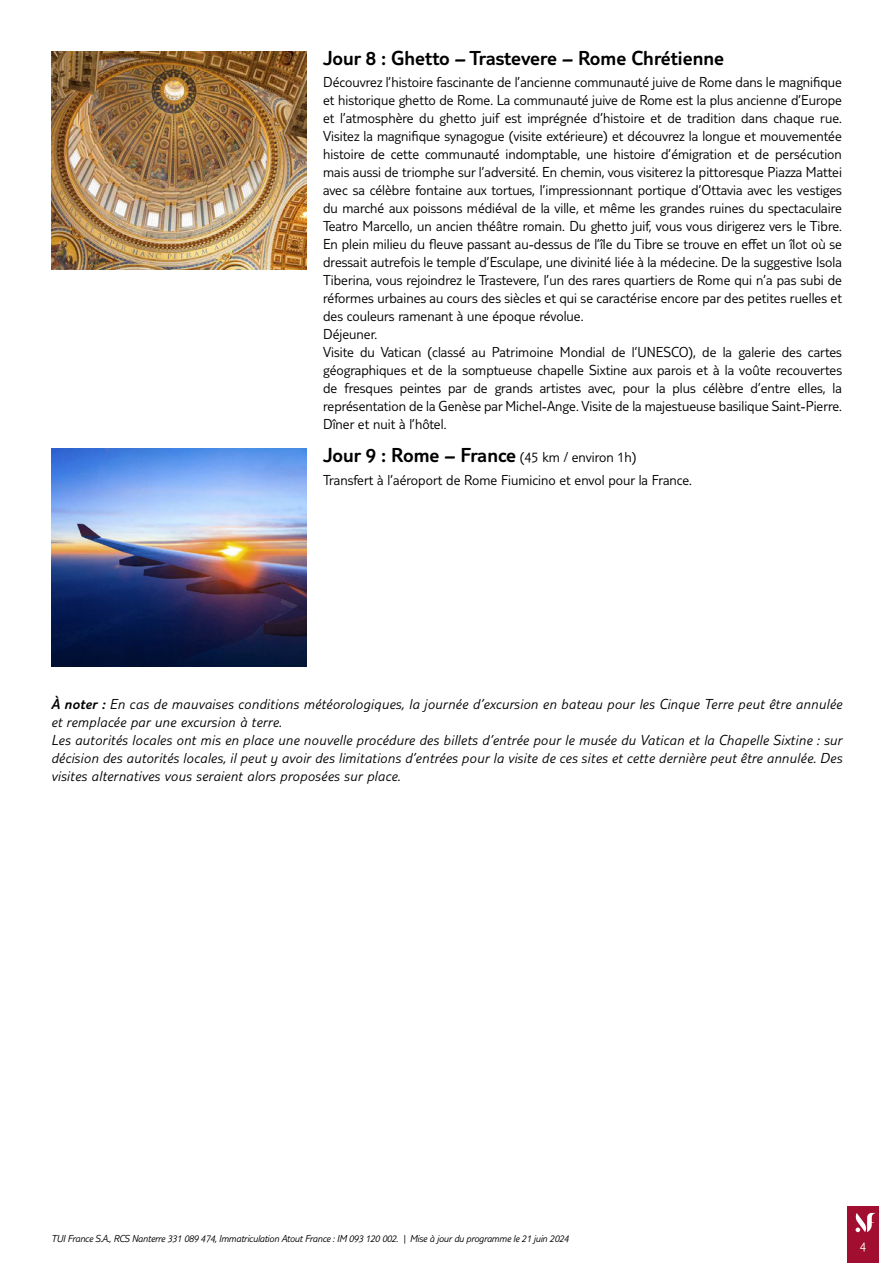
<style>
.page{position:relative;width:893px;height:1263px;background:#fff}
.page>*{position:absolute;margin:0;border:0;box-sizing:border-box;transform-origin:0 0}
.t1{font:300 21px "TUI Type";color:#000}
.t2{font:300 15px/18px "TUI Type";color:#000}
.t3{font:italic 300 15px/18px "TUI Type";letter-spacing:.02em;color:#000}
.t4{font:300 13.5px "TUI Type";color:#fff}
.t5{font:italic 300 10.5px "TUI Type";letter-spacing:-.02em;color:#000}
.s1{font-size:15px}
.s2{font-style:inherit}
</style>
<div class="page">
<div style="left:847px;top:1206px;width:32px;height:57px;background:#a10e2f"></div>
<svg style="left:855px;top:1213px;width:21px;height:19px"></svg>
<img style="left:51px;top:51px;width:255px;height:219px">
<img style="left:51px;top:448px;width:255px;height:219px">
<h1 class="t1" style="left:323px;top:46px;width:402px">Jour 8 : Ghetto – Trastevere – Rome Chrétienne</h1>
<p class="t2" style="left:323px;top:73px;width:520px">Découvrez l’histoire fascinante de l’ancienne communauté juive de Rome dans le magnifique et historique ghetto de Rome. La communauté juive de Rome est la plus ancienne d’Europe et l’atmosphère du ghetto juif est imprégnée d’histoire et de tradition dans chaque rue.<br>Visitez la magnifique synagogue (visite extérieure) et découvrez la longue et mouvementée histoire de cette communauté indomptable, une histoire d’émigration et de persécution mais aussi de triomphe sur l’adversité. En chemin, vous visiterez la pittoresque Piazza Mattei avec sa célèbre fontaine aux tortues, l’impressionnant portique d’Ottavia avec les vestiges du marché aux poissons médiéval de la ville, et même les grandes ruines du spectaculaire Teatro Marcello, un ancien théâtre romain. Du ghetto juif, vous vous dirigerez vers le Tibre.<br>En plein milieu du fleuve passant au-dessus de l’île du Tibre se trouve en effet un îlot où se dressait autrefois le temple d’Esculape, une divinité liée à la médecine. De la suggestive Isola Tiberina, vous rejoindrez le Trastevere, l’un des rares quartiers de Rome qui n’a pas subi de réformes urbaines au cours des siècles et qui se caractérise encore par des petites ruelles et des couleurs ramenant à une époque révolue.<br>Déjeuner.<br>Visite du Vatican (classé au Patrimoine Mondial de l’UNESCO), de la galerie des cartes géographiques et de la somptueuse chapelle Sixtine aux parois et à la voûte recouvertes de fresques peintes par de grands artistes avec, pour la plus célèbre d’entre elles, la représentation de la Genèse par Michel-Ange. Visite de la majestueuse basilique Saint-Pierre.<br>Dîner et nuit à l’hôtel.</p>
<h1 class="t1" style="left:323px;top:443px;width:315px">Jour 9 : Rome – France <span class="s1">(45 km / environ 1h)</span></h1>
<p class="t2" style="left:323px;top:470px;width:370px">Transfert à l’aéroport de Rome Fiumicino et envol pour la France.</p>
<p class="t3" style="left:51px;top:694px;width:792px"><span class="s2">À noter :</span> En cas de mauvaises conditions météorologiques, la journée d’excursion en bateau pour les Cinque Terre peut être annulée et remplacée par une excursion à terre.<br>Les autorités locales ont mis en place une nouvelle procédure des billets d’entrée pour le musée du Vatican et la Chapelle Sixtine : sur décision des autorités locales, il peut y avoir des limitations d’entrées pour la visite de ces sites et cette dernière peut être annulée. Des visites alternatives vous seraient alors proposées sur place.</p>
<p class="t5" style="left:51px;top:1232px;width:519px">TUI France S.A., RCS Nanterre 331 089 474, Immatriculation Atout France : IM 093 120 002. | Mise à jour du programme le 21 juin 2024</p>
<p class="t4" style="left:860px;top:1239px;width:8px">4</p>
</div>
